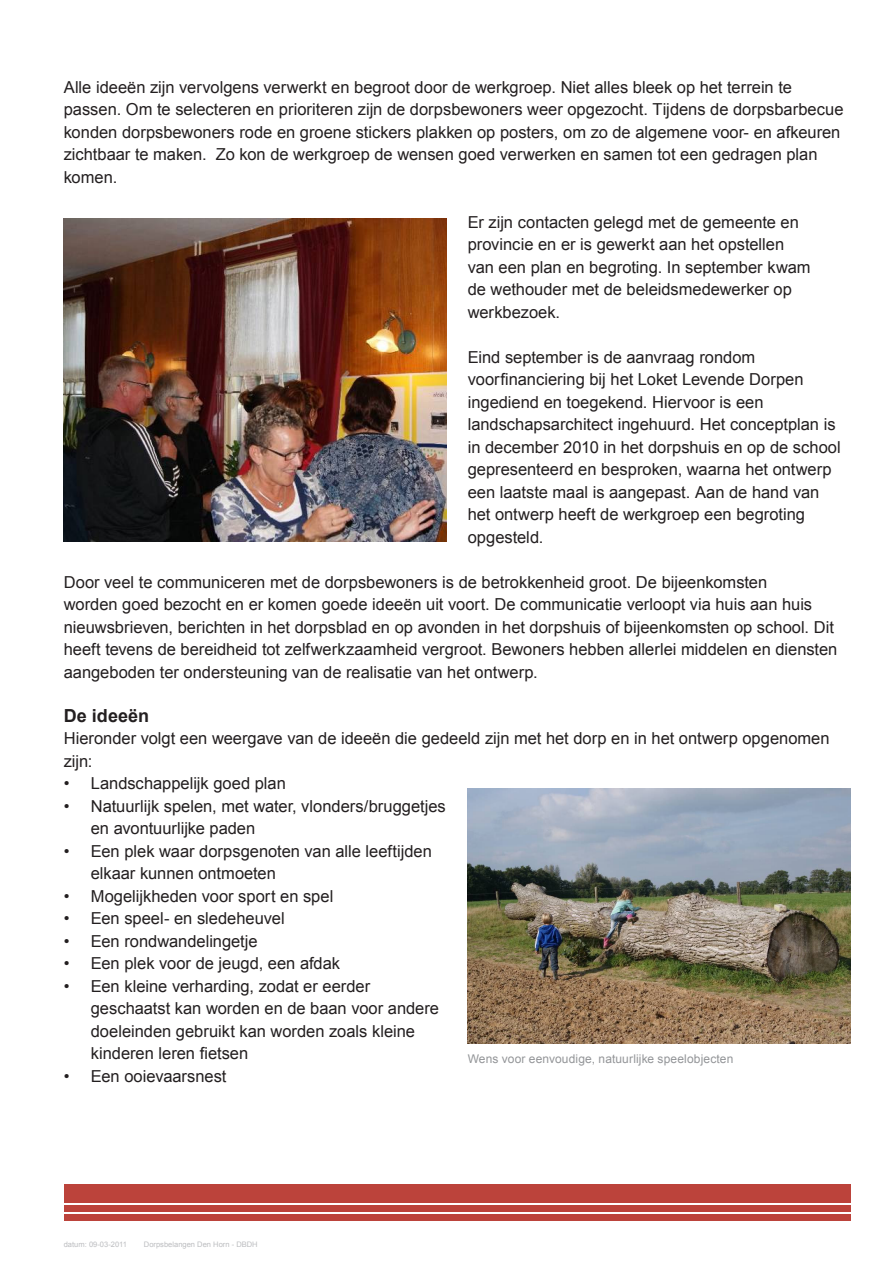
<style>
.page{position:relative;width:893px;height:1263px;background:#fff}
.page>*{position:absolute;margin:0;border:0;box-sizing:border-box;transform-origin:0 0}
.tussenkopje{font:700 18px "Arial";letter-spacing:.005em;color:#231f20}
.Broodtekst{font:16.5px/22.5px "Arial";color:#231f20}
.plaats__etc_-light{font:12px "Arial";letter-spacing:.01em;color:#939598}
.t1{font:7.5px "Arial";color:#bcbdc0}
</style>
<div class="page">
<div style="left:64px;top:1184px;width:786px;height:18px;background:#bc433b"></div>
<div style="left:64px;top:1205px;width:786px;height:6px;background:#bc433b"></div>
<div style="left:64px;top:1214px;width:786px;height:6px;background:#bc433b"></div>
<img style="left:64px;top:218px;width:382px;height:323px">
<img style="left:468px;top:788px;width:382px;height:255px">
<p class="Broodtekst" style="left:64px;top:76px;width:781px">Alle ideeën zijn vervolgens verwerkt en begroot door de werkgroep. Niet alles bleek op het terrein te passen. Om te selecteren en prioriteren zijn de dorpsbewoners weer opgezocht. Tijdens de dorpsbarbecue konden dorpsbewoners rode en groene stickers plakken op posters, om zo de algemene voor- en afkeuren zichtbaar te maken. Zo kon de werkgroep de wensen goed verwerken en samen tot een gedragen plan komen.</p>
<p class="Broodtekst" style="left:468px;top:211px;width:344px">Er zijn contacten gelegd met de gemeente en provincie en er is gewerkt aan het opstellen van een plan en begroting. In september kwam de wethouder met de beleidsmedewerker op werkbezoek.</p>
<p class="Broodtekst" style="left:468px;top:346px;width:374px">Eind september is de aanvraag rondom voorfinanciering bij het Loket Levende Dorpen ingediend en toegekend. Hiervoor is een landschapsarchitect ingehuurd. Het conceptplan is in december 2010 in het dorpshuis en op de school gepresenteerd en besproken, waarna het ontwerp een laatste maal is aangepast. Aan de hand van het ontwerp heeft de werkgroep een begroting opgesteld.</p>
<p class="Broodtekst" style="left:64px;top:571px;width:775px">Door veel te communiceren met de dorpsbewoners is de betrokkenheid groot. De bijeenkomsten<br>worden goed bezocht en er komen goede ideeën uit voort. De communicatie verloopt via huis aan huis nieuwsbrieven, berichten in het dorpsblad en op avonden in het dorpshuis of bijeenkomsten op school. Dit heeft tevens de bereidheid tot zelfwerkzaamheid vergroot. Bewoners hebben allerlei middelen en diensten aangeboden ter ondersteuning van de realisatie van het ontwerp.</p>
<p class="tussenkopje" style="left:64px;top:704px;width:87px">De ideeën</p>
<p class="Broodtekst" style="left:64px;top:727px;width:767px">Hieronder volgt een weergave van de ideeën die gedeeld zijn met het dorp en in het ontwerp opgenomen zijn:</p>
<p class="Broodtekst" style="left:64px;top:772px;width:224px">• Landschappelijk goed plan</p>
<p class="Broodtekst" style="left:91px;top:795px;width:356px;text-indent:-27px">• Natuurlijk spelen, met water, vlonders/bruggetjes en avontuurlijke paden</p>
<p class="Broodtekst" style="left:91px;top:840px;width:343px;text-indent:-27px">• Een plek waar dorpsgenoten van alle leeftijden elkaar kunnen ontmoeten</p>
<p class="Broodtekst" style="left:64px;top:885px;width:271px">• Mogelijkheden voor sport en spel</p>
<p class="Broodtekst" style="left:64px;top:907px;width:222px">• Een speel- en sledeheuvel</p>
<p class="Broodtekst" style="left:64px;top:930px;width:195px">• Een rondwandelingetje</p>
<p class="Broodtekst" style="left:64px;top:952px;width:278px">• Een plek voor de jeugd, een afdak</p>
<p class="Broodtekst" style="left:91px;top:975px;width:350px;text-indent:-27px">• Een kleine verharding, zodat er eerder geschaatst kan worden en de baan voor andere doeleinden gebruikt kan worden zoals kleine kinderen leren fietsen</p>
<p class="Broodtekst" style="left:64px;top:1065px;width:164px">• Een ooievaarsnest</p>
<p class="plaats__etc_-light" style="left:468px;top:1051px;width:267px">Wens voor eenvoudige, natuurlijke speelobjecten</p>
<p class="t1" style="left:64px;top:1240px;width:65px">datum: 09-03-2011</p>
<p class="t1" style="left:144px;top:1240px;width:115px">Dorpsbelangen Den Horn - DBDH</p>
</div>
